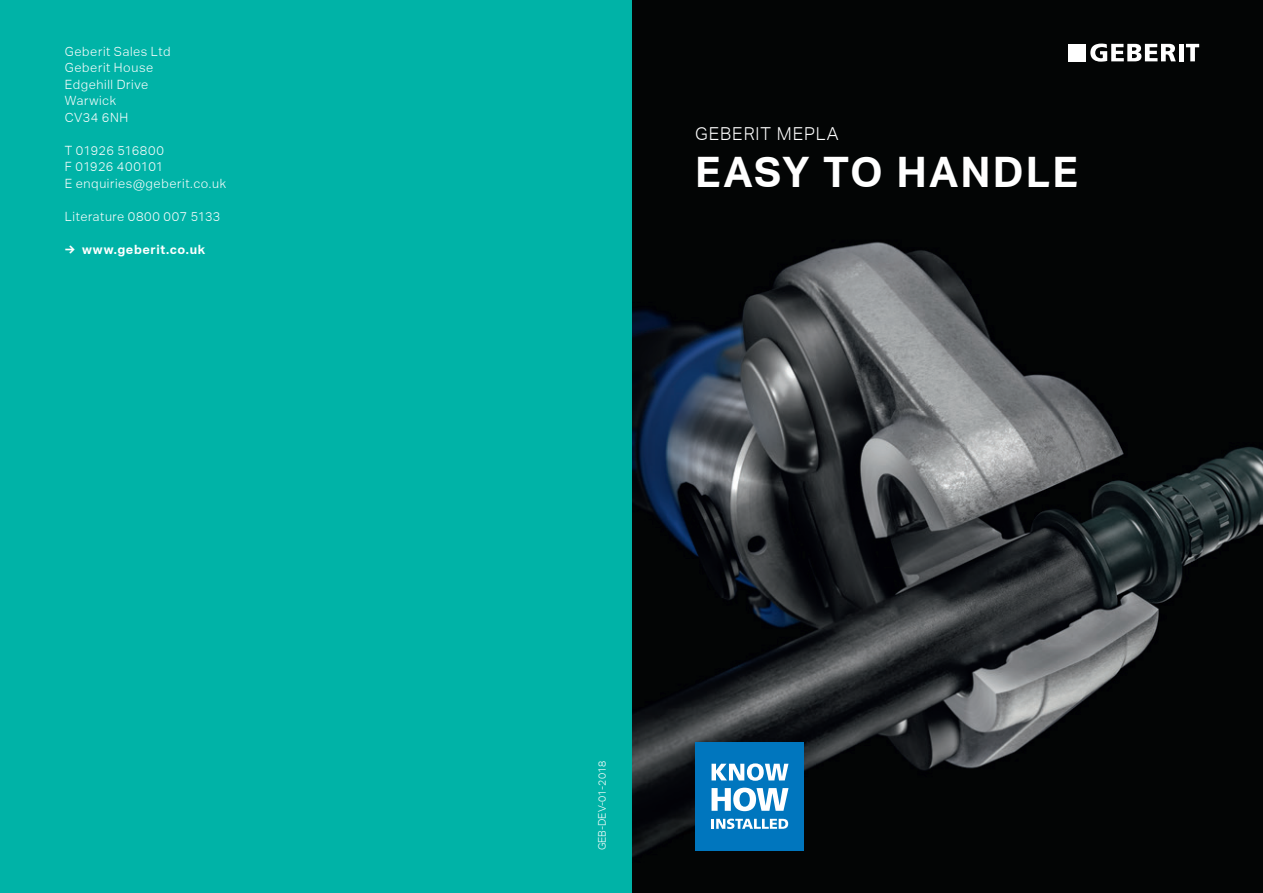
<style>
.page{position:relative;width:1263px;height:893px;background:#fff}
.page>*{position:absolute;margin:0;border:0;box-sizing:border-box;transform-origin:0 0}
.t1{font:700 42px "Aktiv Grotesk Geberit";letter-spacing:.05em;color:#fff}
.t2{font:300 17.85px "Aktiv Grotesk Geberit";letter-spacing:.05em;color:#fff}
.Adresse{font:300 12.75px "Aktiv Grotesk Geberit";letter-spacing:.045em;color:#fff}
.t3{font:700 12.75px "Aktiv Grotesk Geberit";letter-spacing:.045em;color:#fff}
.Adresse-2{font:300 12.75px "Aktiv Grotesk Geberit";letter-spacing:.02em;color:#fff}
.Adresse-3{font:300 12.75px "Aktiv Grotesk Geberit";letter-spacing:.005em;color:#fff}
.Produktnummer{font:300 10.5px "Aktiv Grotesk Geberit";color:#fff}
</style>
<div class="page">
<img style="left:631px;top:0;width:632px;height:893px">
<div style="left:695px;top:742px;width:109px;height:108px;background:#0076be"></div>
<svg style="left:711px;top:763px;width:77px;height:18px"></svg>
<svg style="left:711px;top:788px;width:77px;height:23px"></svg>
<svg style="left:711px;top:819px;width:77px;height:10px"></svg>
<div style="left:0;top:0;width:631px;height:893px;background:#00b3a7"></div>
<svg style="left:1090px;top:44px;width:86px;height:18px"></svg>
<hr style="left:1179px;top:44px;width:4px;height:17px;background:#fff">
<svg style="left:1186px;top:44px;width:13px;height:17px"></svg>
<div style="left:1068px;top:44px;width:17px;height:17px;background:#fff"></div>
<p class="Adresse" style="left:65px;top:44px;width:107px">Geberit Sales Ltd</p>
<p class="Adresse" style="left:65px;top:60px;width:90px">Geberit House</p>
<p class="Adresse" style="left:65px;top:77px;width:85px">Edgehill Drive</p>
<p class="Adresse" style="left:65px;top:93px;width:53px">Warwick</p>
<p class="Adresse" style="left:65px;top:110px;width:65px">CV34 6NH</p>
<p class="Adresse-2" style="left:65px;top:143px;width:101px">T 01926 516800</p>
<p class="Adresse-3" style="left:65px;top:159px;width:100px">F 01926 400101</p>
<p class="Adresse" style="left:65px;top:176px;width:163px">E enquiries@geberit.co.uk</p>
<p class="Adresse" style="left:65px;top:209px;width:157px">Literature 0800 007 5133</p>
<p class="t3" style="left:65px;top:242px;width:142px">→ www.geberit.co.uk</p>
<p class="t2" style="left:695px;top:124px;width:145px">GEBERIT MEPLA</p>
<p class="t1" style="left:695px;top:148px;width:384px">EASY TO HANDLE</p>
<p class="Produktnummer" style="left:596px;top:850px;width:91px;rotate:-90deg">GEB-DEV-01-2018</p>
</div>
